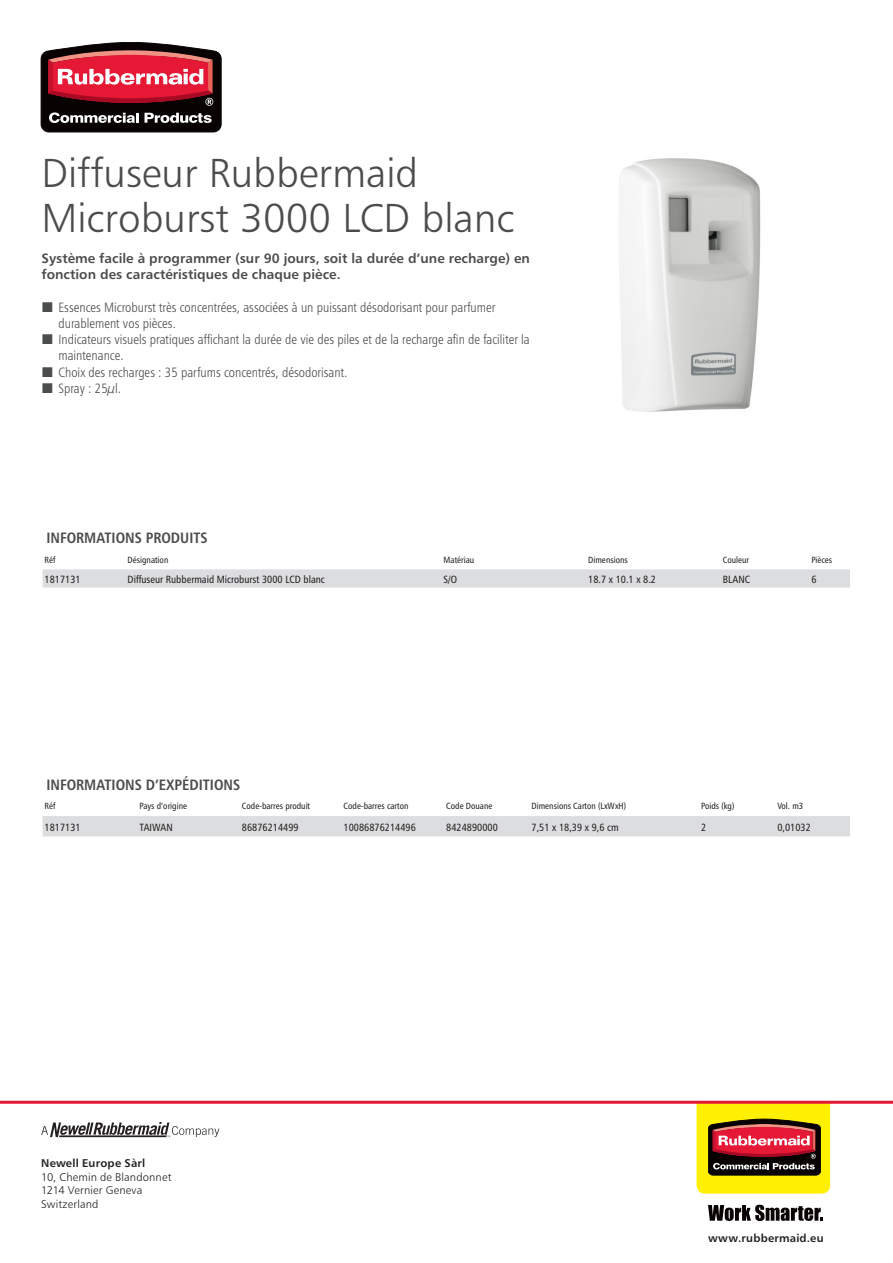
<style>
.page{position:relative;width:893px;height:1263px;background:#fff}
.page>*{position:absolute;margin:0;border:0;box-sizing:border-box;transform-origin:0 0}
.t1{font:40.5px/45px "Humanist 777 BT Light B";color:#4b4c4d}
.t2{font:15px "Humanist 777 BT Bold Condensed B";color:#4b4c4d}
.t3{font:13.5px/16.2px "Humanist 777 BT Light Condensed B";color:#4b4c4d}
.t4{font:13.5px/16.2px "Humanist 777 BT Bold B";color:#4b4c4d}
.t5{font:11.25px "Humanist 777 BT Light B";letter-spacing:.015em;color:#231f20}
.t6{font:11.25px "Humanist 777 BT Bold B";letter-spacing:.02em;color:#231f20}
.t7{font:10.5px "Humanist 777 BT Roman Condensed B";color:#231f20}
.t8{font:9px "Humanist 777 BT Roman Condensed B";color:#231f20}
</style>
<div class="page">
<svg style="left:41px;top:1122px;width:178px;height:15px"></svg>
<svg style="left:696px;top:1104px;width:134px;height:90px;background:#bd8e20"></svg>
<svg style="left:708px;top:1205px;width:115px;height:16px"></svg>
<svg style="left:41px;top:42px;width:180px;height:90px;background:#863942"></svg>
<div style="left:43px;top:569px;width:807px;height:18px;background:#dcdddf"></div>
<div style="left:43px;top:816px;width:807px;height:20px;background:#dcdddf"></div>
<hr style="left:0;top:1101px;width:893px;height:3px;background:#e51836">
<img style="left:619px;top:158px;width:142px;height:254px">
<p class="t1" style="left:41px;top:150px;width:474px">Diffuseur Rubbermaid<br>Microburst 3000 LCD blanc</p>
<p class="t4" style="left:41px;top:250px;width:490px">Système facile à programmer (sur 90 jours, soit la durée d’une recharge) en fonction des caractéristiques de chaque pièce.</p>
<p class="t3" style="left:58px;top:299px;width:438px">Essences Microburst très concentrées, associées à un puissant désodorisant pour parfumer durablement vos pièces.</p>
<p class="t3" style="left:58px;top:331px;width:473px">Indicateurs visuels pratiques affichant la durée de vie des piles et de la recharge afin de faciliter la maintenance.</p>
<p class="t3" style="left:58px;top:364px;width:290px">Choix des recharges : 35 parfums concentrés, désodorisant.</p>
<p class="t3" style="left:58px;top:380px;width:64px">Spray : 25μl.</p>
<p class="t2" style="left:46px;top:528px;width:163px">INFORMATIONS PRODUITS</p>
<p class="t8" style="left:45px;top:554px;width:12px">Réf</p>
<p class="t8" style="left:128px;top:554px;width:42px">Désignation</p>
<p class="t8" style="left:444px;top:554px;width:32px">Matériau</p>
<p class="t8" style="left:588px;top:554px;width:41px">Dimensions</p>
<p class="t8" style="left:723px;top:554px;width:28px">Couleur</p>
<p class="t8" style="left:811px;top:554px;width:22px">Pièces</p>
<p class="t7" style="left:45px;top:572px;width:38px">1817131</p>
<p class="t7" style="left:128px;top:572px;width:199px">Diffuseur Rubbermaid Microburst 3000 LCD blanc</p>
<p class="t7" style="left:444px;top:572px;width:15px">S/O</p>
<p class="t7" style="left:588px;top:572px;width:69px">18.7 x 10.1 x 8.2</p>
<p class="t7" style="left:723px;top:572px;width:29px">BLANC</p>
<p class="t7" style="left:811px;top:572px;width:7px">6</p>
<p class="t2" style="left:46px;top:775px;width:195px">INFORMATIONS D’EXPÉDITIONS</p>
<p class="t8" style="left:45px;top:801px;width:12px">Réf</p>
<p class="t8" style="left:139px;top:801px;width:49px">Pays d’origine</p>
<p class="t8" style="left:242px;top:801px;width:70px">Code-barres produit</p>
<p class="t8" style="left:344px;top:801px;width:66px">Code-barres carton</p>
<p class="t8" style="left:446px;top:801px;width:48px">Code Douane</p>
<p class="t8" style="left:531px;top:801px;width:96px">Dimensions Carton (LxWxH)</p>
<p class="t8" style="left:701px;top:801px;width:35px">Poids (kg)</p>
<p class="t8" style="left:777px;top:801px;width:27px">Vol. m3</p>
<p class="t7" style="left:45px;top:820px;width:38px">1817131</p>
<p class="t7" style="left:139px;top:820px;width:35px">TAIWAN</p>
<p class="t7" style="left:242px;top:820px;width:58px">86876214499</p>
<p class="t7" style="left:344px;top:820px;width:74px">10086876214496</p>
<p class="t7" style="left:446px;top:820px;width:53px">8424890000</p>
<p class="t7" style="left:531px;top:820px;width:89px">7,51 x 18,39 x 9,6 cm</p>
<p class="t7" style="left:701px;top:820px;width:7px">2</p>
<p class="t7" style="left:777px;top:820px;width:35px">0,01032</p>
<p class="t6" style="left:41px;top:1156px;width:106px">Newell Europe Sàrl</p>
<p class="t5" style="left:41px;top:1170px;width:132px">10, Chemin de Blandonnet</p>
<p class="t5" style="left:41px;top:1183px;width:103px">1214 Vernier Geneva</p>
<p class="t5" style="left:41px;top:1197px;width:59px">Switzerland</p>
<p class="t6" style="left:708px;top:1231px;width:117px">www.rubbermaid.eu</p>
</div>
